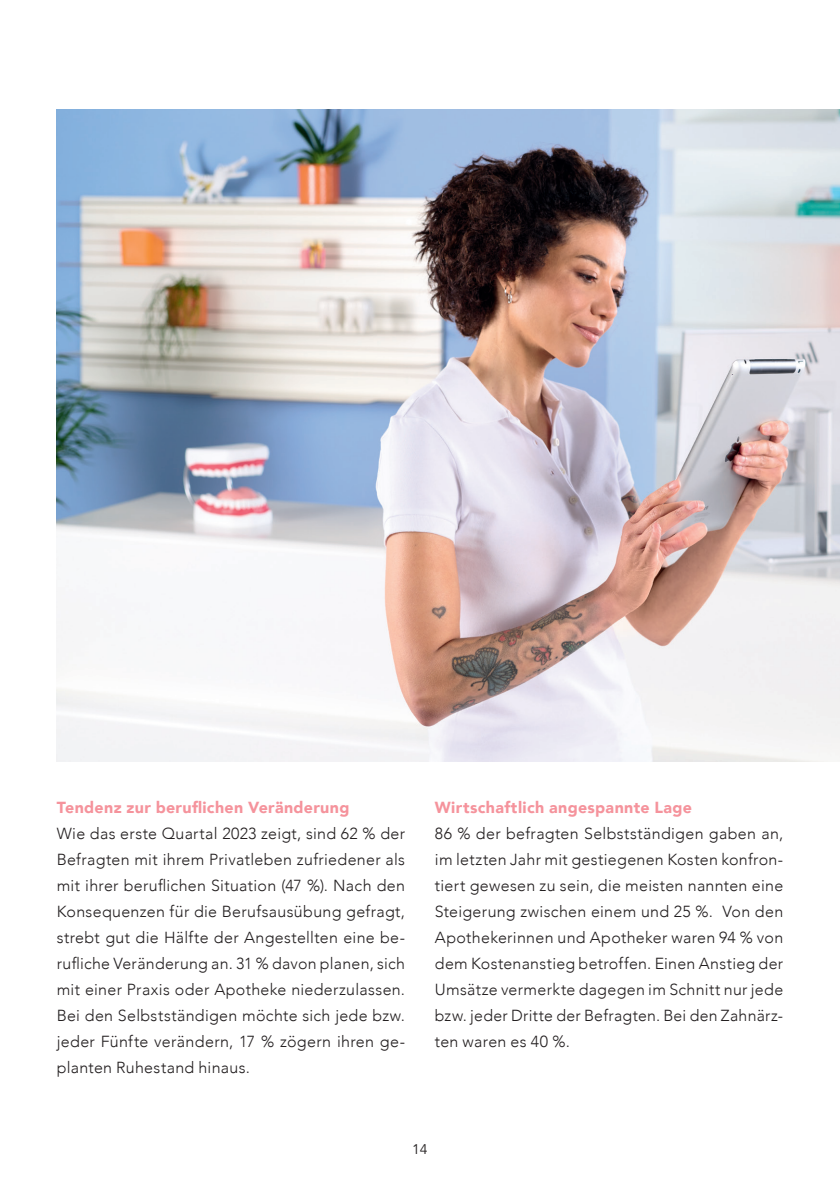
<style>
.page{position:relative;width:840px;height:1191px;background:#fff}
.page>*{position:absolute;margin:0;border:0;box-sizing:border-box;transform-origin:0 0}
.t1{font:300 16px/26px "Avenir";letter-spacing:.02em;color:#231f20;text-align:justify}
.t2{font:900 16px "Avenir";letter-spacing:.025em;color:#f5939c}
.t3{font:14px "Avenir";color:#231f20}
</style>
<div class="page">
<img style="left:57px;top:109px;width:782px;height:652px">
<p class="t2" style="left:57px;top:794px;width:294px">Tendenz zur beruflichen Veränderung</p>
<p class="t1" style="left:57px;top:821px;width:349px">Wie das erste Quartal 2023 zeigt, sind 62 % der Befragten mit ihrem Privatleben zufriedener als mit ihrer beruflichen Situation (47 %). Nach den Konsequenzen für die Berufsausübung gefragt, strebt gut die Hälfte der Angestellten eine be&shy;rufliche Veränderung an. 31 % davon planen, sich mit einer Praxis oder Apotheke niederzulassen.<br>Bei den Selbstständigen möchte sich jede bzw. jeder Fünfte verändern, 17 % zögern ihren ge&shy;planten Ruhestand hinaus.</p>
<p class="t2" style="left:434px;top:794px;width:258px">Wirtschaftlich angespannte Lage</p>
<p class="t1" style="left:434px;top:821px;width:349px">86 % der befragten Selbstständigen gaben an, im letzten Jahr mit gestiegenen Kosten konfron&shy;tiert gewesen zu sein, die meisten nannten eine Steigerung zwischen einem und 25 %. Von den Apothekerinnen und Apotheker waren 94 % von dem Kostenanstieg betroffen. Einen Anstieg der Umsätze vermerkte dagegen im Schnitt nur jede bzw. jeder Dritte der Befragten. Bei den Zahnärz&shy;ten waren es 40 %.</p>
<p class="t3" style="left:412px;top:1140px;width:17px">14</p>
</div>
